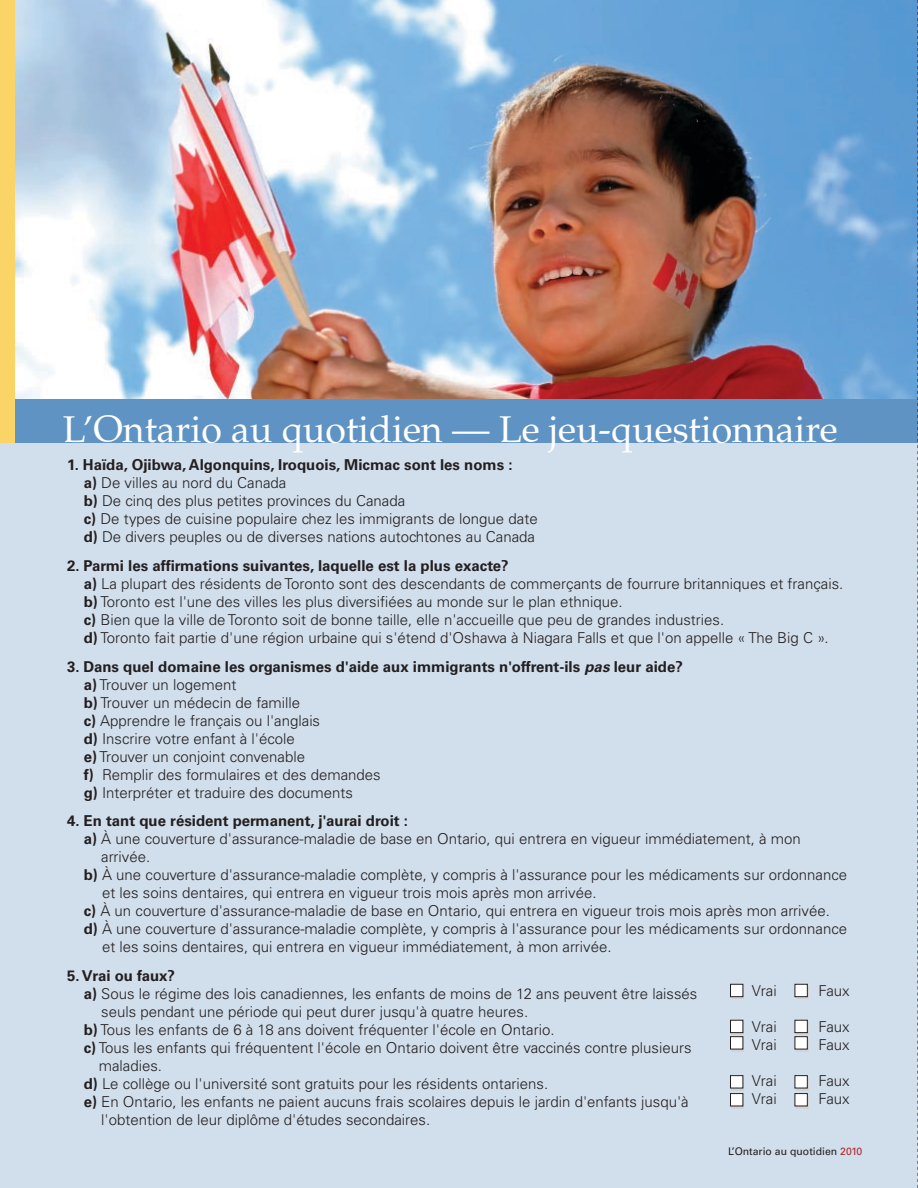
<style>
.page{position:relative;width:918px;height:1188px;background:#d1deeb}
.page>*{position:absolute;margin:0;border:0;box-sizing:border-box;transform-origin:0 0}
.t1{font:37.5px "Palatino";color:#fff}
.t2{font:300 15px/18px "Univers";color:#231f20}
.t3{font:700 15px "Univers";color:#231f20}
.t4{font:10.5px "Univers";color:#231f20}
.s1{font-weight:700}
.s2{font-weight:700;font-style:italic}
.s3{color:#b1232a}
</style>
<div class="page">
<img style="left:15px;top:0;width:902px;height:399px">
<div style="left:0;top:399px;width:918px;height:44px;background:#5f93c4"></div>
<div style="left:0;top:0;width:15px;height:443px;background:#fad467"></div>
<svg style="left:917px;top:0;width:1px;height:1188px"></svg>
<div style="left:732px;top:987px;width:12px;height:12px;background:#b1b2b3"></div>
<div style="left:730px;top:984px;width:13px;height:13px;background:#fff"></div>
<div style="left:730px;top:984px;width:13px;height:13px;border:1px solid #231f20"></div>
<div style="left:796px;top:987px;width:12px;height:12px;background:#b1b2b3"></div>
<div style="left:795px;top:984px;width:12px;height:13px;background:#fff"></div>
<div style="left:795px;top:984px;width:13px;height:13px;border:1px solid #231f20"></div>
<div style="left:732px;top:1023px;width:12px;height:12px;background:#b9bbbc"></div>
<div style="left:730px;top:1020px;width:13px;height:13px;background:#fff"></div>
<div style="left:730px;top:1020px;width:13px;height:13px;border:1px solid #231f20"></div>
<div style="left:796px;top:1023px;width:12px;height:12px;background:#b9bbbc"></div>
<div style="left:795px;top:1020px;width:12px;height:13px;background:#fff"></div>
<div style="left:795px;top:1020px;width:13px;height:13px;border:1px solid #231f20"></div>
<div style="left:732px;top:1039px;width:12px;height:12px;background:#6b696a"></div>
<div style="left:730px;top:1037px;width:13px;height:12px;background:#fff"></div>
<div style="left:730px;top:1036px;width:13px;height:13px;border:1px solid #231f20"></div>
<div style="left:796px;top:1039px;width:12px;height:12px;background:#6b696a"></div>
<div style="left:795px;top:1037px;width:12px;height:12px;background:#fff"></div>
<div style="left:795px;top:1036px;width:13px;height:13px;border:1px solid #231f20"></div>
<div style="left:796px;top:1078px;width:12px;height:12px;background:#737273"></div>
<div style="left:795px;top:1076px;width:12px;height:12px;background:#fff"></div>
<div style="left:795px;top:1075px;width:13px;height:13px;border:1px solid #231f20"></div>
<div style="left:732px;top:1078px;width:12px;height:12px;background:#737273"></div>
<div style="left:730px;top:1076px;width:13px;height:12px;background:#fff"></div>
<div style="left:730px;top:1075px;width:13px;height:13px;border:1px solid #231f20"></div>
<div style="left:732px;top:1096px;width:12px;height:12px;background:#7b7a7b"></div>
<div style="left:730px;top:1094px;width:13px;height:12px;background:#fff"></div>
<div style="left:730px;top:1093px;width:13px;height:13px;border:1px solid #231f20"></div>
<div style="left:796px;top:1096px;width:12px;height:12px;background:#7b7a7b"></div>
<div style="left:795px;top:1094px;width:12px;height:12px;background:#fff"></div>
<div style="left:795px;top:1093px;width:13px;height:13px;border:1px solid #231f20"></div>
<h1 class="t1" style="left:63px;top:407px;width:776px">L’Ontario au quotidien — Le jeu-questionnaire</h1>
<p class="t2" style="left:84px;top:456px;width:455px;text-indent:-16px"><span class="s1">1. Haïda, Ojibwa, Algonquins, Iroquois, Micmac sont les noms :<br>a)</span> De villes au nord du Canada<br><span class="s1">b)</span> De cinq des plus petites provinces du Canada<br><span class="s1">c)</span> De types de cuisine populaire chez les immigrants de longue date <span class="s1">d)</span> De divers peuples ou de diverses nations autochtones au Canada</p>
<p class="t2" style="left:84px;top:556px;width:761px;text-indent:-16px"><span class="s1">2. Parmi les affirmations suivantes, laquelle est la plus exacte?<br>a)</span> La plupart des résidents de Toronto sont des descendants de commerçants de fourrure britanniques et français. <span class="s1">b)</span> Toronto est l'une des villes les plus diversifiées au monde sur le plan ethnique.<br><span class="s1">c)</span> Bien que la ville de Toronto soit de bonne taille, elle n'accueille que peu de grandes industries.<br><span class="s1">d)</span> Toronto fait partie d'une région urbaine qui s'étend d'Oshawa à Niagara Falls et que l'on appelle « The Big C ».</p>
<p class="t2" style="left:84px;top:657px;width:601px;text-indent:-16px"><span class="s1">3. Dans quel domaine les organismes d'aide aux immigrants n'offrent-ils</span> <span class="s2">pas</span> <span class="s1">leur aide? a)</span> Trouver un logement<br><span class="s1">b)</span> Trouver un médecin de famille<br><span class="s1">c)</span> Apprendre le français ou l'anglais<br><span class="s1">d)</span> Inscrire votre enfant à l'école<br><span class="s1">e)</span> Trouver un conjoint convenable<br><span class="s1">f)</span> Remplir des formulaires et des demandes<br><span class="s1">g)</span> Interpréter et traduire des documents</p>
<p class="t3" style="left:67px;top:812px;width:342px">4. En tant que résident permanent, j'aurai droit :</p>
<p class="t2" style="left:84px;top:830px;width:719px"><span class="s1">a)</span> À une couverture d'assurance-maladie de base en Ontario, qui entrera en vigueur immédiatement, à mon</p>
<p class="t2" style="left:101px;top:848px;width:51px">arrivée.</p>
<p class="t2" style="left:84px;top:866px;width:765px"><span class="s1">b)</span> À une couverture d'assurance-maladie complète, y compris à l'assurance pour les médicaments sur ordonnance</p>
<p class="t2" style="left:102px;top:884px;width:496px">et les soins dentaires, qui entrera en vigueur trois mois après mon arrivée.</p>
<p class="t2" style="left:84px;top:902px;width:748px"><span class="s1">c)</span> À un couverture d'assurance-maladie de base en Ontario, qui entrera en vigueur trois mois après mon arrivée.</p>
<p class="t2" style="left:84px;top:920px;width:765px"><span class="s1">d)</span> À une couverture d'assurance-maladie complète, y compris à l'assurance pour les médicaments sur ordonnance</p>
<p class="t2" style="left:102px;top:938px;width:511px">et les soins dentaires, qui entrera en vigueur immédiatement, à mon arrivée.</p>
<p class="t3" style="left:67px;top:967px;width:109px">5. Vrai ou faux?</p>
<p class="t2" style="left:84px;top:985px;width:615px"><span class="s1">a)</span> Sous le régime des lois canadiennes, les enfants de moins de 12 ans peuvent être laissés</p>
<p class="t2" style="left:101px;top:1003px;width:428px">seuls pendant une période qui peut durer jusqu'à quatre heures.</p>
<p class="t2" style="left:84px;top:1021px;width:472px"><span class="s1">b)</span> Tous les enfants de 6 à 18 ans doivent fréquenter l'école en Ontario.</p>
<p class="t2" style="left:84px;top:1039px;width:609px"><span class="s1">c)</span> Tous les enfants qui fréquentent l'école en Ontario doivent être vaccinés contre plusieurs</p>
<p class="t2" style="left:99px;top:1057px;width:65px">maladies.</p>
<p class="t2" style="left:84px;top:1075px;width:466px"><span class="s1">d)</span> Le collège ou l'université sont gratuits pour les résidents ontariens.</p>
<p class="t2" style="left:84px;top:1093px;width:606px"><span class="s1">e)</span> En Ontario, les enfants ne paient aucuns frais scolaires depuis le jardin d'enfants jusqu'à</p>
<p class="t2" style="left:101px;top:1111px;width:330px">l'obtention de leur diplôme d'études secondaires.</p>
<p class="t2" style="left:752px;top:982px;width:26px">Vrai</p>
<p class="t2" style="left:818px;top:982px;width:33px">Faux</p>
<p class="t2" style="left:752px;top:1018px;width:26px">Vrai</p>
<p class="t2" style="left:818px;top:1018px;width:33px">Faux</p>
<p class="t2" style="left:752px;top:1036px;width:26px">Vrai</p>
<p class="t2" style="left:818px;top:1036px;width:33px">Faux</p>
<p class="t2" style="left:752px;top:1072px;width:26px">Vrai</p>
<p class="t2" style="left:818px;top:1072px;width:33px">Faux</p>
<p class="t2" style="left:752px;top:1090px;width:26px">Vrai</p>
<p class="t2" style="left:818px;top:1090px;width:33px">Faux</p>
<p class="t4" style="left:728px;top:1145px;width:136px">L’Ontario au quotidien <span class="s3">2010</span></p>
</div>
